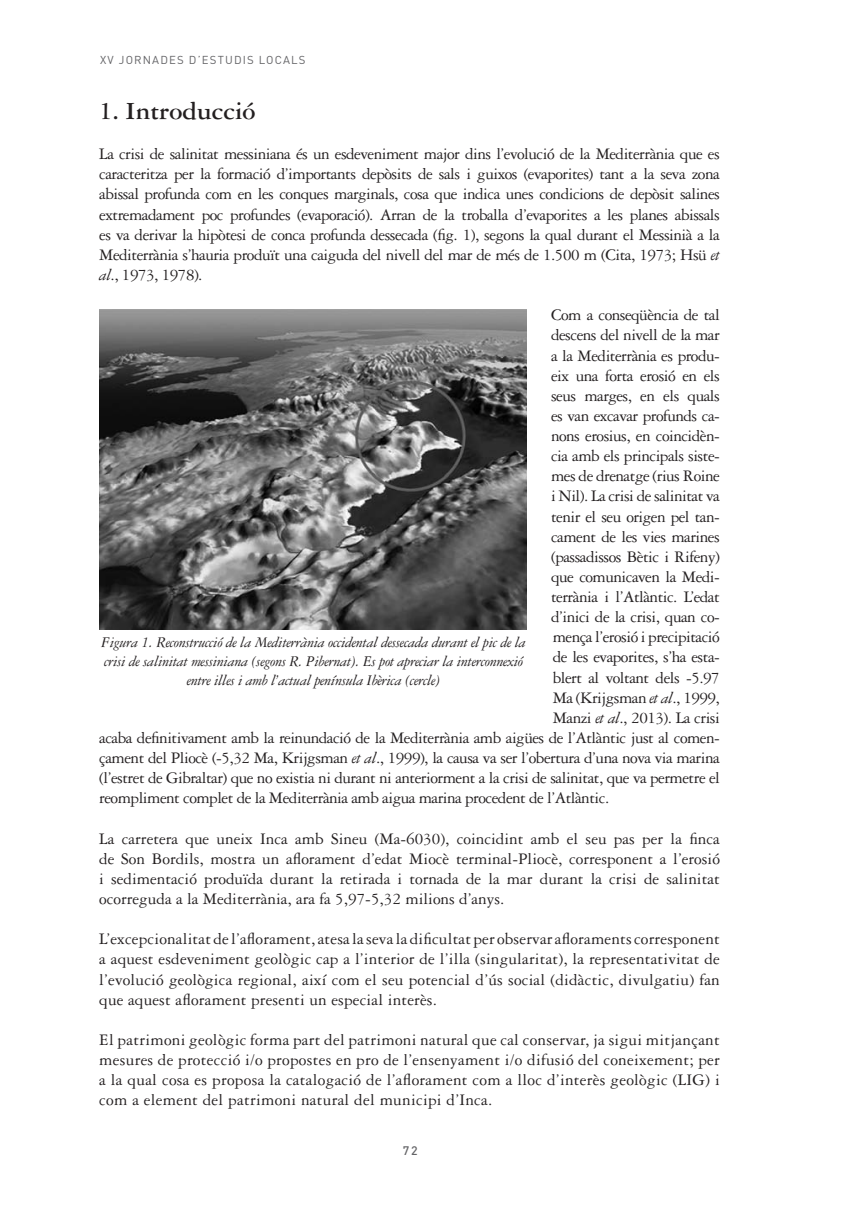
<style>
.page{position:relative;width:844px;height:1216px;background:#fff}
.page>*{position:absolute;margin:0;border:0;box-sizing:border-box;transform-origin:0 0}
.Normal__COMNI{font:700 26.25px "Garamond Three";color:#231f20}
.Normal__COMNI-2{font:17.15px/20.1px "Garamond Three";letter-spacing:-.03em;color:#231f20;text-align:justify}
.tit3{font:italic 15.75px/18.9px "Garamond Three";letter-spacing:-.02em;color:#231f20;text-align:center}
.t1{font:500 12.25px "DIN";color:#636366}
.t2{font:11.38px "DIN";letter-spacing:.1em;color:#636366}
.s1{font-style:italic}
</style>
<div class="page">
<img style="left:99px;top:310px;width:427px;height:320px">
<p class="t2" style="left:100px;top:53px;width:207px">XV JORNADES D’ESTUDIS LOCALS</p>
<p class="Normal__COMNI" style="left:99px;top:96px;width:158px">1. Introducció</p>
<p class="Normal__COMNI-2" style="left:99px;top:144px;width:622px">La crisi de salinitat messiniana és un esdeveniment major dins l’evolució de la Mediterrània que es caracteritza per la formació d’importants depòsits de sals i guixos (evaporites) tant a la seva zona abissal profunda com en les conques marginals, cosa que indica unes condicions de depòsit salines extremadament poc profundes (evaporació). Arran de la troballa d’evaporites a les planes abissals es va derivar la hipòtesi de conca profunda dessecada (fig. 1), segons la qual durant el Messinià a la Mediterrània s’hauria produït una caiguda del nivell del mar de més de 1.500 m (Cita, 1973; Hsü <span class="s1">et al</span>., 1973, 1978).</p>
<p class="Normal__COMNI-2" style="left:551px;top:305px;width:170px">Com a conseqüència de tal</p>
<p class="Normal__COMNI-2" style="left:551px;top:325px;width:170px">descens del nivell de la mar</p>
<p class="Normal__COMNI-2" style="left:551px;top:345px;width:170px">a la Mediterrània es produ-</p>
<p class="Normal__COMNI-2" style="left:551px;top:365px;width:170px">eix una forta erosió en els</p>
<p class="Normal__COMNI-2" style="left:551px;top:385px;width:170px">seus marges, en els quals</p>
<p class="Normal__COMNI-2" style="left:551px;top:406px;width:170px">es van excavar profunds ca-</p>
<p class="Normal__COMNI-2" style="left:551px;top:426px;width:170px">nons erosius, en coincidèn-</p>
<p class="Normal__COMNI-2" style="left:551px;top:446px;width:170px">cia amb els principals siste-</p>
<p class="Normal__COMNI-2" style="left:551px;top:466px;width:170px">mes de drenatge (rius Roine</p>
<p class="Normal__COMNI-2" style="left:551px;top:486px;width:170px">i Nil). La crisi de salinitat va</p>
<p class="Normal__COMNI-2" style="left:551px;top:506px;width:170px">tenir el seu origen pel tan-</p>
<p class="Normal__COMNI-2" style="left:551px;top:526px;width:170px">cament de les vies marines</p>
<p class="Normal__COMNI-2" style="left:551px;top:546px;width:170px">(passadissos Bètic i Rifeny)</p>
<p class="Normal__COMNI-2" style="left:551px;top:566px;width:170px">que comunicaven la Medi-</p>
<p class="Normal__COMNI-2" style="left:551px;top:587px;width:170px">terrània i l’Atlàntic. L’edat</p>
<p class="Normal__COMNI-2" style="left:551px;top:607px;width:170px">d’inici de la crisi, quan co-</p>
<p class="Normal__COMNI-2" style="left:552px;top:627px;width:168px">mença l’erosió i precipitació</p>
<p class="Normal__COMNI-2" style="left:552px;top:647px;width:169px">de les evaporites, s’ha esta-</p>
<p class="Normal__COMNI-2" style="left:552px;top:667px;width:169px">blert al voltant dels -5.97</p>
<p class="Normal__COMNI-2" style="left:552px;top:687px;width:169px">Ma (Krijgsman <span class="s1">et al</span>., 1999,</p>
<p class="Normal__COMNI-2" style="left:552px;top:707px;width:169px">Manzi <span class="s1">et al</span>., 2013). La crisi</p>
<p class="Normal__COMNI-2" style="left:99px;top:727px;width:622px">acaba definitivament amb la reinundació de la Mediterrània amb aigües de l’Atlàntic just al comen-</p>
<p class="Normal__COMNI-2" style="left:99px;top:748px;width:622px">çament del Pliocè (-5,32 Ma, Krijgsman <span class="s1">et al</span>., 1999), la causa va ser l’obertura d’una nova via marina</p>
<p class="Normal__COMNI-2" style="left:99px;top:768px;width:622px">(l’estret de Gibraltar) que no existia ni durant ni anteriorment a la crisi de salinitat, que va permetre el</p>
<p class="Normal__COMNI-2" style="left:99px;top:788px;width:511px">reompliment complet de la Mediterrània amb aigua marina procedent de l’Atlàntic.</p>
<p class="Normal__COMNI-2" style="left:99px;top:828px;width:622px">La carretera que uneix Inca amb Sineu (Ma-6030), coincidint amb el seu pas per la finca de Son Bordils, mostra un aflorament d’edat Miocè terminal-Pliocè, corresponent a l’erosió i sedimentació produïda durant la retirada i tornada de la mar durant la crisi de salinitat ocorreguda a la Mediterrània, ara fa 5,97-5,32 milions d’anys.</p>
<p class="Normal__COMNI-2" style="left:99px;top:929px;width:622px">L’excepcionalitat de l’aflorament, atesa la seva la dificultat per observar afloraments corresponent a aquest esdeveniment geològic cap a l’interior de l’illa (singularitat), la representativitat de l’evolució geològica regional, així com el seu potencial d’ús social (didàctic, divulgatiu) fan que aquest aflorament presenti un especial interès.</p>
<p class="Normal__COMNI-2" style="left:99px;top:1029px;width:622px">El patrimoni geològic forma part del patrimoni natural que cal conservar, ja sigui mitjançant mesures de protecció i/o propostes en pro de l’ensenyament i/o difusió del coneixement; per a la qual cosa es proposa la catalogació de l’aflorament com a lloc d’interès geològic (LIG) i com a element del patrimoni natural del municipi d’Inca.</p>
<p class="tit3" style="left:101px;top:633px;width:426px">Figura 1. Reconstrucció de la Mediterrània occidental dessecada durant el pic de la crisi de salinitat messiniana (segons R. Pibernat). Es pot apreciar la interconnexió entre illes i amb l’actual península Ibèrica (cercle)</p>
<p class="t1" style="left:402px;top:1143px;width:16px">72</p>
</div>
